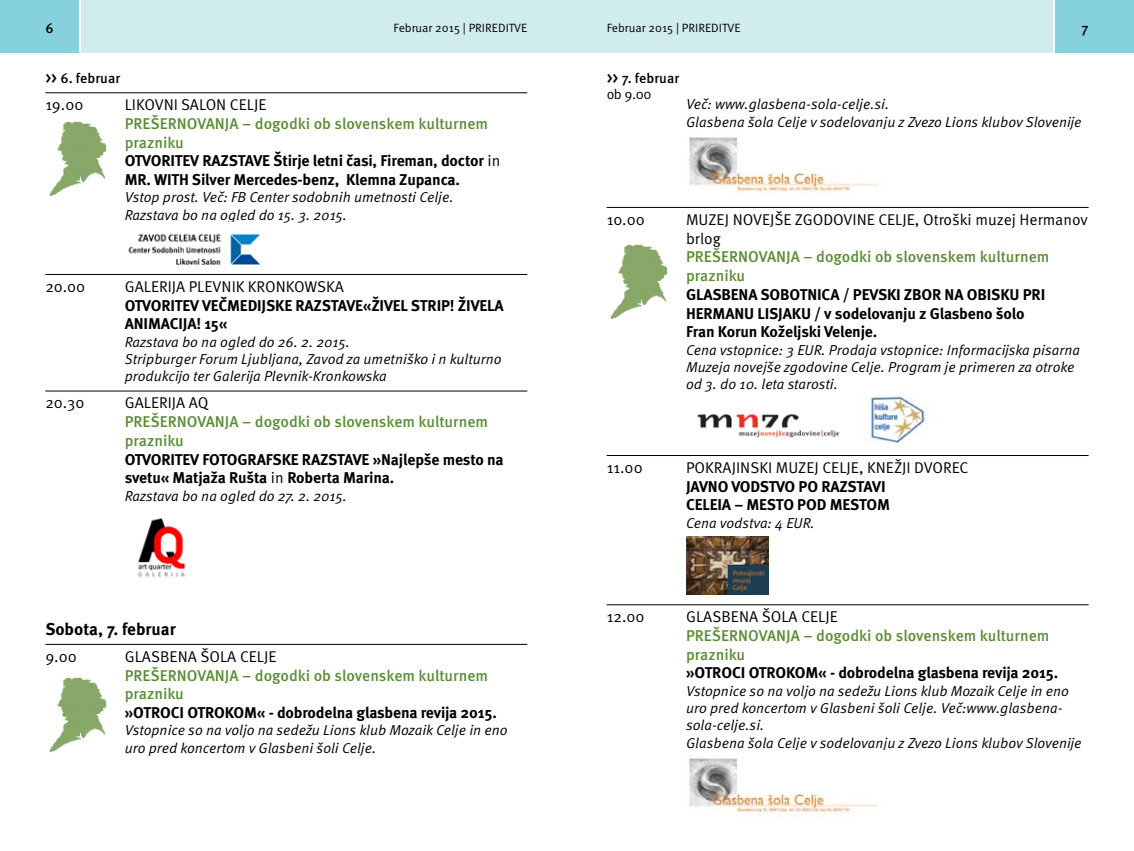
<style>
.page{position:relative;width:1134px;height:851px;background:#fff}
.page>*{position:absolute;margin:0;border:0;box-sizing:border-box;transform-origin:0 0}
.t1{font:700 17px "Meta Pro";color:#000}
.t2{font:700 15.6px/18.8px "Meta Pro";letter-spacing:-.01em;color:#000}
.t3{font:15.6px/18.8px "Meta Pro";color:#000}
.t4{font:500 15.6px/18.8px "Meta Pro";color:#5a8c36}
.t5{font:italic 14.4px/17.2px "Meta Pro";color:#000}
.t6{font:500 14px/16.8px "Meta Pro";color:#000}
.t7{font:12px "Meta Pro";color:#000}
.s1{font-size:15.6px}
.s2{font-weight:400}
.s3{font-weight:500;color:#5a8c36}
</style>
<div class="page">
<div style="left:0;top:0;width:567px;height:53px;background:#d0ecef"></div>
<div style="left:567px;top:0;width:567px;height:53px;background:#d0ecef"></div>
<div style="left:0;top:0;width:79px;height:53px;background:#85d2dc"></div>
<div style="left:1054px;top:0;width:80px;height:53px;background:#85d2dc"></div>
<hr style="left:45px;top:92px;width:482px;height:1px;background:#000">
<hr style="left:45px;top:274px;width:482px;height:1px;background:#000">
<hr style="left:45px;top:390px;width:482px;height:1px;background:#000">
<hr style="left:45px;top:644px;width:482px;height:1px;background:#000">
<img style="left:128px;top:233px;width:132px;height:31px">
<img style="left:137px;top:518px;width:49px;height:60px">
<hr style="left:607px;top:207px;width:482px;height:1px;background:#000">
<hr style="left:607px;top:455px;width:482px;height:1px;background:#000">
<hr style="left:607px;top:604px;width:482px;height:1px;background:#000">
<img style="left:689px;top:137px;width:190px;height:59px">
<img style="left:697px;top:413px;width:143px;height:25px">
<img style="left:866px;top:396px;width:60px;height:49px">
<img style="left:686px;top:536px;width:83px;height:59px">
<img style="left:689px;top:758px;width:190px;height:59px">
<img style="left:49px;top:121px;width:58px;height:76px">
<img style="left:49px;top:677px;width:58px;height:76px">
<img style="left:610px;top:244px;width:58px;height:76px">
<hr style="left:79px;top:0;width:2px;height:53px;background:#fff">
<hr style="left:1053px;top:0;width:2px;height:53px;background:#fff">
<p class="t6" style="left:45px;top:20px;width:10px">6</p>
<p class="t7" style="left:393px;top:20px;width:135px">Februar 2015 | PRIREDITVE</p>
<p class="t7" style="left:607px;top:20px;width:135px">Februar 2015 | PRIREDITVE</p>
<p class="t6" style="left:1081px;top:20px;width:9px">7</p>
<p class="t6" style="left:45px;top:70px;width:76px"><span class="s1">&gt;&gt;</span> 6. februar</p>
<p class="t6" style="left:607px;top:70px;width:74px"><span class="s1">&gt;&gt;</span> 7. februar <span class="s2">ob 9.00</span></p>
<p class="t5" style="left:686px;top:96px;width:397px">Več: www.glasbena-sola-celje.si.<br>Glasbena šola Celje v sodelovanju z Zvezo Lions klubov Slovenije</p>
<p class="t3" style="left:45px;top:96px;width:40px">19.00</p>
<p class="t3" style="left:125px;top:96px;width:143px">LIKOVNI SALON CELJE</p>
<p class="t2" style="left:125px;top:115px;width:377px"><span class="s3">PREŠERNOVANJA – dogodki ob slovenskem kulturnem prazniku<br></span>OTVORITEV RAZSTAVE Štirje letni časi, Fireman, doctor <span class="s2">in </span>MR. WITH Silver Mercedes-benz, Klemna Zupanca.</p>
<p class="t5" style="left:125px;top:189px;width:330px">Vstop prost. Več: FB Center sodobnih umetnosti Celje.<br>Razstava bo na ogled do 15. 3. 2015.</p>
<p class="t3" style="left:607px;top:210px;width:40px">10.00</p>
<p class="t3" style="left:686px;top:210px;width:403px">MUZEJ NOVEJŠE ZGODOVINE CELJE, Otroški muzej Hermanov brlog</p>
<p class="t4" style="left:686px;top:248px;width:365px">PREŠERNOVANJA – dogodki ob slovenskem kulturnem prazniku</p>
<p class="t2" style="left:686px;top:285px;width:361px">GLASBENA SOBOTNICA / PEVSKI ZBOR NA OBISKU PRI<br>HERMANU LISJAKU / v sodelovanju z Glasbeno šolo<br>Fran Korun Koželjski Velenje.</p>
<p class="t5" style="left:686px;top:341px;width:396px">Cena vstopnice: 3 EUR. Prodaja vstopnice: Informacijska pisarna<br>Muzeja novejše zgodovine Celje. Program je primeren za otroke od 3. do 10. leta starosti.</p>
<p class="t3" style="left:45px;top:277px;width:41px">20.00</p>
<p class="t3" style="left:125px;top:277px;width:221px">GALERIJA PLEVNIK KRONKOWSKA</p>
<p class="t2" style="left:125px;top:296px;width:380px">OTVORITEV VEČMEDIJSKE RAZSTAVE«ŽIVEL STRIP! ŽIVELA<br>ANIMACIJA! 15«</p>
<p class="t5" style="left:125px;top:333px;width:378px">Razstava bo na ogled do 26. 2. 2015.<br>Stripburger Forum Ljubljana, Zavod za umetniško i n kulturno produkcijo ter Galerija Plevnik-Kronkowska</p>
<p class="t3" style="left:45px;top:394px;width:41px">20.30</p>
<p class="t3" style="left:125px;top:394px;width:85px">GALERIJA AQ</p>
<p class="t4" style="left:125px;top:413px;width:365px">PREŠERNOVANJA – dogodki ob slovenskem kulturnem prazniku</p>
<p class="t2" style="left:125px;top:450px;width:380px">OTVORITEV FOTOGRAFSKE RAZSTAVE »Najlepše mesto na svetu« Matjaža Rušta <span class="s2">in</span> Roberta Marina.</p>
<p class="t5" style="left:125px;top:487px;width:224px">Razstava bo na ogled do 27. 2. 2015.</p>
<p class="t3" style="left:607px;top:458px;width:38px">11.00</p>
<p class="t3" style="left:686px;top:458px;width:284px">POKRAJINSKI MUZEJ CELJE, KNEŽJI DVOREC</p>
<p class="t2" style="left:686px;top:477px;width:205px">JAVNO VODSTVO PO RAZSTAVI<br>CELEIA – MESTO POD MESTOM</p>
<p class="t5" style="left:686px;top:514px;width:130px">Cena vodstva: 4 EUR.</p>
<p class="t1" style="left:45px;top:617px;width:132px">Sobota, 7. februar</p>
<p class="t3" style="left:45px;top:647px;width:33px">9.00</p>
<p class="t3" style="left:125px;top:647px;width:153px">GLASBENA ŠOLA CELJE</p>
<p class="t4" style="left:125px;top:666px;width:365px">PREŠERNOVANJA – dogodki ob slovenskem kulturnem prazniku</p>
<p class="t2" style="left:125px;top:703px;width:374px">»OTROCI OTROKOM« - dobrodelna glasbena revija 2015.</p>
<p class="t5" style="left:125px;top:722px;width:384px">Vstopnice so na voljo na sedežu Lions klub Mozaik Celje in eno uro pred koncertom v Glasbeni šoli Celje.</p>
<p class="t3" style="left:607px;top:607px;width:39px">12.00</p>
<p class="t3" style="left:686px;top:607px;width:153px">GLASBENA ŠOLA CELJE</p>
<p class="t4" style="left:686px;top:626px;width:365px">PREŠERNOVANJA – dogodki ob slovenskem kulturnem prazniku</p>
<p class="t2" style="left:686px;top:664px;width:374px">»OTROCI OTROKOM« - dobrodelna glasbena revija 2015.</p>
<p class="t5" style="left:686px;top:682px;width:397px">Vstopnice so na voljo na sedežu Lions klub Mozaik Celje in eno uro pred koncertom v Glasbeni šoli Celje. Več:www.glasbena&shy;sola-celje.si.<br>Glasbena šola Celje v sodelovanju z Zvezo Lions klubov Slovenije</p>
</div>
